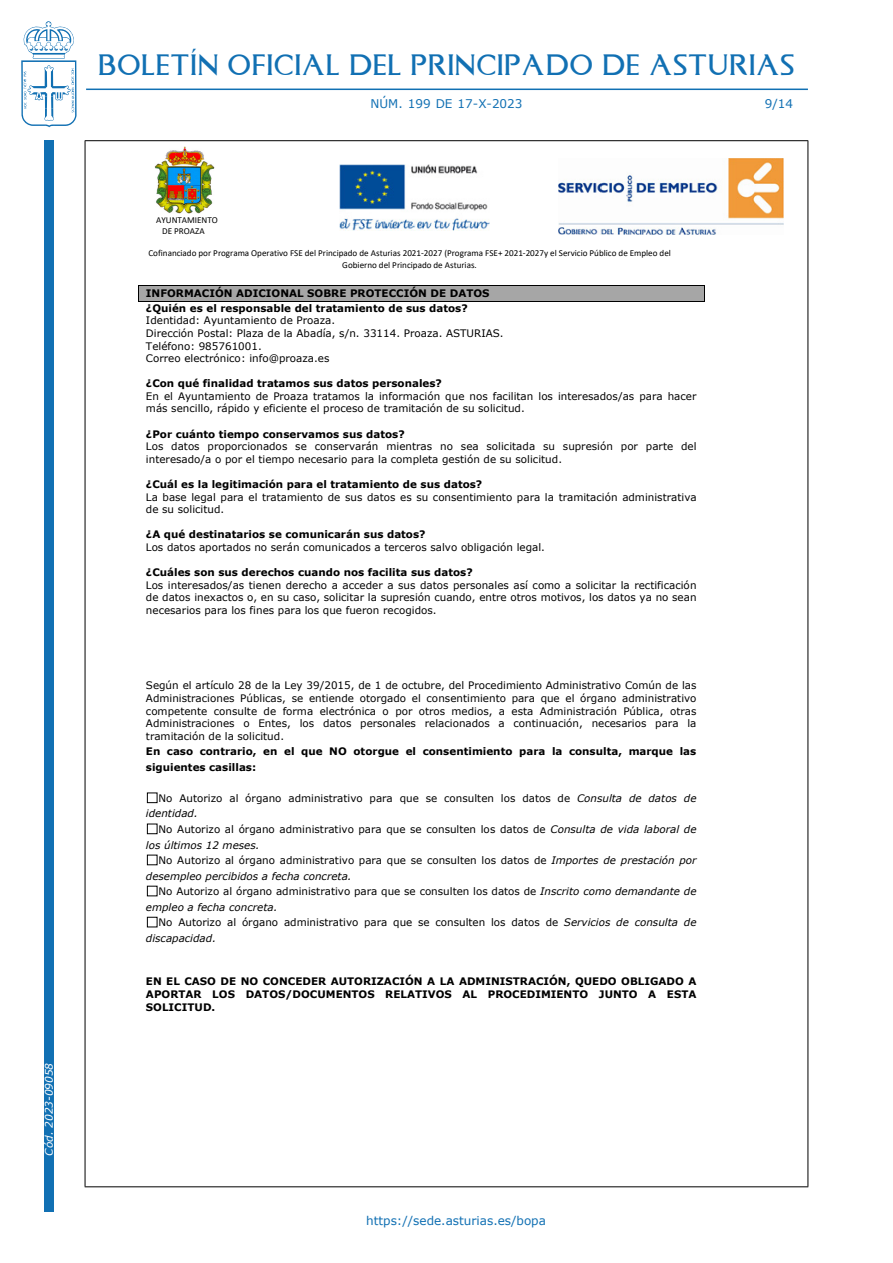
<style>
.page{position:relative;width:893px;height:1263px;background:#fff}
.page>*{position:absolute;margin:0;border:0;box-sizing:border-box;transform-origin:0 0}
.t1{font:24px "Asturica";letter-spacing:.05em;color:#1170b3}
.t2{font:12px "Verdana";color:#1170b3}
.t3{font:italic 10.5px "Verdana";color:#fff}
.t4{font:10.35px/12.6px "Verdana";color:#000}
.t5{font:700 10.35px/12.6px "Verdana";color:#000}
.t6{font:italic 10.35px "Verdana";color:#000}
.t7{font:9.15px/11.1px "Calibri";color:#000}
.s1{font-weight:700}
.s2{font-style:italic}
</style>
<div class="page">
<div style="left:44px;top:140px;width:10px;height:1072px;background:#1170b3"></div>
<svg style="left:21px;top:21px;width:56px;height:106px"></svg>
<hr style="left:86px;top:89px;width:722px;height:1px;background:#1170b3">
<hr style="left:85px;top:140px;width:723px;height:1px;background:#000">
<hr style="left:85px;top:1186px;width:723px;height:1px;background:#000">
<hr style="left:85px;top:141px;width:1px;height:1045px;background:#000">
<hr style="left:807px;top:141px;width:1px;height:1045px;background:#000">
<img style="left:558px;top:158px;width:226px;height:76px">
<img style="left:339px;top:164px;width:151px;height:67px">
<img style="left:154px;top:147px;width:61px;height:67px">
<div style="left:139px;top:285px;width:565px;height:16px;background:#a6a6a6"></div>
<hr style="left:138px;top:285px;width:566px;height:1px;background:#000">
<hr style="left:138px;top:301px;width:566px;height:1px;background:#000">
<svg style="left:138px;top:286px;width:1px;height:15px"></svg>
<svg style="left:704px;top:285px;width:1px;height:17px"></svg>
<div style="left:147px;top:792px;width:11px;height:11px;border:1px solid #000"></div>
<div style="left:147px;top:823px;width:11px;height:11px;border:1px solid #000"></div>
<div style="left:147px;top:855px;width:11px;height:10px;border:1px solid #000"></div>
<div style="left:147px;top:886px;width:11px;height:10px;border:1px solid #000"></div>
<div style="left:147px;top:917px;width:11px;height:10px;border:1px solid #000"></div>
<p class="t3" style="left:42px;top:1155px;width:94px;rotate:-90deg">Cód. 2023-09058</p>
<h1 class="t1" style="left:98px;top:49px;width:697px">BOLETÍN OFICIAL DEL PRINCIPADO DE ASTURIAS</h1>
<p class="t2" style="left:370px;top:95px;width:154px">núm. 199 de 17-x-2023</p>
<p class="t2" style="left:765px;top:95px;width:30px">9/14</p>
<p class="t7" style="left:162px;top:214px;width:57px;text-indent:-6px">AYUNTAMIENTO<br>DE PROAZA</p>
<p class="t7" style="left:148px;top:248px;width:524px;text-align:center">Cofinanciado por Programa Operativo FSE del Principado de Asturias 2021-2027 (Programa FSE+ 2021-2027y el Servicio Público de Empleo del<br>Gobierno del Principado de Asturias.</p>
<p class="t5" style="left:146px;top:286px;width:345px;line-height:14.4px">INFORMACIÓN ADICIONAL SOBRE PROTECCIÓN DE DATOS ¿Quién es el responsable del tratamiento de sus datos?</p>
<p class="t4" style="left:146px;top:314px;width:359px">Identidad: Ayuntamiento de Proaza.<br>Dirección Postal: Plaza de la Abadía, s/n. 33114. Proaza. ASTURIAS.<br>Teléfono: 985761001.<br>Correo electrónico: info@proaza.es</p>
<p class="t4" style="left:146px;top:377px;width:552px"><span class="s1">¿Con qué finalidad tratamos sus datos personales?<br></span>En el Ayuntamiento de Proaza tratamos la información que nos facilitan los interesados/as para hacer más sencillo, rápido y eficiente el proceso de tramitación de su solicitud.</p>
<p class="t4" style="left:146px;top:427px;width:552px"><span class="s1">¿Por cuánto tiempo conservamos sus datos?<br></span>Los datos proporcionados se conservarán mientras no sea solicitada su supresión por parte del interesado/a o por el tiempo necesario para la completa gestión de su solicitud.</p>
<p class="t4" style="left:146px;top:478px;width:552px"><span class="s1">¿Cuál es la legitimación para el tratamiento de sus datos?<br></span>La base legal para el tratamiento de sus datos es su consentimiento para la tramitación administrativa de su solicitud.</p>
<p class="t4" style="left:146px;top:528px;width:400px"><span class="s1">¿A qué destinatarios se comunicarán sus datos?<br></span>Los datos aportados no serán comunicados a terceros salvo obligación legal.</p>
<p class="t4" style="left:146px;top:566px;width:552px"><span class="s1">¿Cuáles son sus derechos cuando nos facilita sus datos?<br></span>Los interesados/as tienen derecho a acceder a sus datos personales así como a solicitar la rectificación de datos inexactos o, en su caso, solicitar la supresión cuando, entre otros motivos, los datos ya no sean necesarios para los fines para los que fueron recogidos.</p>
<p class="t4" style="left:146px;top:679px;width:552px;text-align:justify">Según el artículo 28 de la Ley 39/2015, de 1 de octubre, del Procedimiento Administrativo Común de las Administraciones Públicas, se entiende otorgado el consentimiento para que el órgano administrativo competente consulte de forma electrónica o por otros medios, a esta Administración Pública, otras Administraciones o Entes, los datos personales relacionados a continuación, necesarios para la tramitación de la solicitud.</p>
<p class="t5" style="left:146px;top:743px;width:552px;line-height:15.6px">En caso contrario, en el que NO otorgue el consentimiento para la consulta, marque las siguientes casillas:</p>
<p class="t4" style="left:159px;top:792px;width:539px">No Autorizo al órgano administrativo para que se consulten los datos de <span class="s2">Consulta de datos de</span></p>
<p class="t6" style="left:146px;top:807px;width:53px">identidad.</p>
<p class="t4" style="left:159px;top:823px;width:540px">No Autorizo al órgano administrativo para que se consulten los datos de <span class="s2">Consulta de vida laboral de</span></p>
<p class="t6" style="left:146px;top:838px;width:115px">los últimos 12 meses.</p>
<p class="t4" style="left:159px;top:854px;width:540px">No Autorizo al órgano administrativo para que se consulten los datos de <span class="s2">Importes de prestación por</span></p>
<p class="t6" style="left:146px;top:869px;width:207px">desempleo percibidos a fecha concreta.</p>
<p class="t4" style="left:159px;top:885px;width:539px">No Autorizo al órgano administrativo para que se consulten los datos de <span class="s2">Inscrito como demandante de</span></p>
<p class="t6" style="left:146px;top:900px;width:133px">empleo a fecha concreta.</p>
<p class="t4" style="left:159px;top:916px;width:540px">No Autorizo al órgano administrativo para que se consulten los datos de <span class="s2">Servicios de consulta de</span></p>
<p class="t6" style="left:146px;top:931px;width:72px">discapacidad.</p>
<p class="t5" style="left:146px;top:975px;width:552px;text-align:justify">EN EL CASO DE NO CONCEDER AUTORIZACIÓN A LA ADMINISTRACIÓN, QUEDO OBLIGADO A APORTAR LOS DATOS/DOCUMENTOS RELATIVOS AL PROCEDIMIENTO JUNTO A ESTA SOLICITUD.</p>
<p class="t2" style="left:366px;top:1212px;width:181px">https://sede.asturias.es/bopa</p>
</div>
